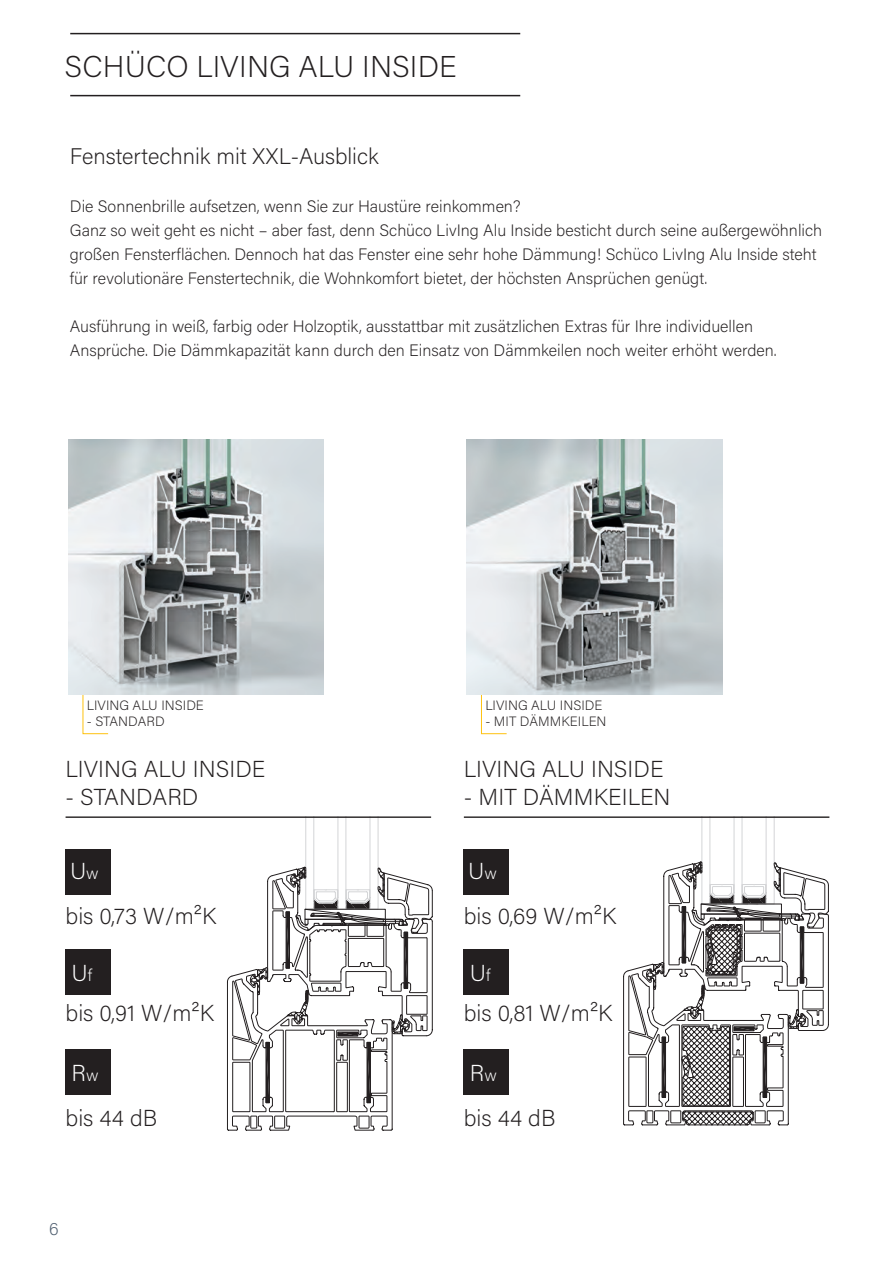
<style>
.page{position:relative;width:895px;height:1265px;background:#fff}
.page>*{position:absolute;margin:0;border:0;box-sizing:border-box;transform-origin:0 0}
.t1{font:200 30px "Acumin Pro";letter-spacing:.005em;color:#231f20}
.t2{font:200 23.1px "Acumin Pro";color:#231f20}
.t3{font:200 23.1px "Acumin Pro";color:#fff}
.t4{font:200 22.5px "Acumin Pro";color:#231f20}
.t5{font:200 18px "Acumin Pro";color:#516071}
.t6{font:200 16.5px/24px "Acumin Pro";color:#231f20}
.t7{font:200 13.5px "Acumin Pro";color:#231f20}
.s1{font-size:16.8px}
</style>
<div class="page">
<svg style="left:623px;top:817px;width:205px;height:308px"></svg>
<svg style="left:227px;top:816px;width:205px;height:314px"></svg>
<hr style="left:463px;top:816px;width:366px;height:1px;background:#231f20">
<div style="left:463px;top:849px;width:46px;height:45px;background:#231f20"></div>
<div style="left:463px;top:949px;width:46px;height:45px;background:#231f20"></div>
<div style="left:463px;top:1049px;width:46px;height:45px;background:#231f20"></div>
<hr style="left:66px;top:816px;width:365px;height:1px;background:#231f20">
<div style="left:66px;top:849px;width:45px;height:45px;background:#231f20"></div>
<div style="left:66px;top:949px;width:45px;height:45px;background:#231f20"></div>
<div style="left:66px;top:1049px;width:45px;height:45px;background:#231f20"></div>
<hr style="left:70px;top:33px;width:450px;height:1px;background:#231f20">
<hr style="left:70px;top:95px;width:450px;height:1px;background:#231f20">
<svg style="left:82px;top:694px;width:27px;height:40px"></svg>
<svg style="left:480px;top:694px;width:27px;height:40px"></svg>
<img style="left:68px;top:439px;width:255px;height:255px">
<img style="left:466px;top:439px;width:256px;height:255px">
<h1 class="t1" style="left:64px;top:46px;width:393px">SCHÜCO LIVING ALU INSIDE</h1>
<h3 class="t4" style="left:70px;top:141px;width:310px">Fenstertechnik mit XXL-Ausblick</h3>
<p class="t6" style="left:70px;top:194px;width:753px">Die Sonnenbrille aufsetzen, wenn Sie zur Haustüre reinkommen?<br>Ganz so weit geht es nicht – aber fast, denn Schüco LivIng Alu Inside besticht durch seine außergewöhnlich großen Fensterflächen. Dennoch hat das Fenster eine sehr hohe Dämmung! Schüco LivIng Alu Inside steht für revolutionäre Fenstertechnik, die Wohnkomfort bietet, der höchsten Ansprüchen genügt.</p>
<p class="t6" style="left:70px;top:314px;width:708px">Ausführung in weiß, farbig oder Holzoptik, ausstattbar mit zusätzlichen Extras für Ihre individuellen<br>Ansprüche. Die Dämmkapazität kann durch den Einsatz von Dämmkeilen noch weiter erhöht werden.</p>
<p class="t7" style="left:87px;top:695px;width:118px">LIVING ALU INSIDE</p>
<p class="t7" style="left:87px;top:712px;width:79px">- STANDARD</p>
<h2 class="t2" style="left:66px;top:753px;width:201px">LIVING ALU INSIDE</h2>
<h2 class="t2" style="left:66px;top:780px;width:134px">- STANDARD</h2>
<h2 class="t3" style="left:70px;top:854px;width:30px">U<span class="s1">w</span></h2>
<h2 class="t2" style="left:66px;top:899px;width:152px">bis 0,73 W/m²K</h2>
<h2 class="t3" style="left:72px;top:956px;width:22px">U<span class="s1">f</span></h2>
<h2 class="t2" style="left:66px;top:996px;width:150px">bis 0,91 W/m²K</h2>
<h2 class="t3" style="left:72px;top:1056px;width:28px">R<span class="s1">w</span></h2>
<h2 class="t2" style="left:66px;top:1101px;width:93px">bis 44 dB</h2>
<p class="t5" style="left:49px;top:1216px;width:11px">6</p>
<p class="t7" style="left:485px;top:695px;width:118px">LIVING ALU INSIDE</p>
<p class="t7" style="left:485px;top:712px;width:123px">- MIT DÄMMKEILEN</p>
<h2 class="t2" style="left:463px;top:753px;width:201px">LIVING ALU INSIDE</h2>
<h2 class="t2" style="left:463px;top:780px;width:208px">- MIT DÄMMKEILEN</h2>
<h2 class="t3" style="left:468px;top:854px;width:30px">U<span class="s1">w</span></h2>
<h2 class="t2" style="left:463px;top:899px;width:154px">bis 0,69 W/m²K</h2>
<h2 class="t3" style="left:469px;top:956px;width:22px">U<span class="s1">f</span></h2>
<h2 class="t2" style="left:463px;top:996px;width:150px">bis 0,81 W/m²K</h2>
<h2 class="t3" style="left:469px;top:1056px;width:28px">R<span class="s1">w</span></h2>
<h2 class="t2" style="left:463px;top:1101px;width:93px">bis 44 dB</h2>
</div>
